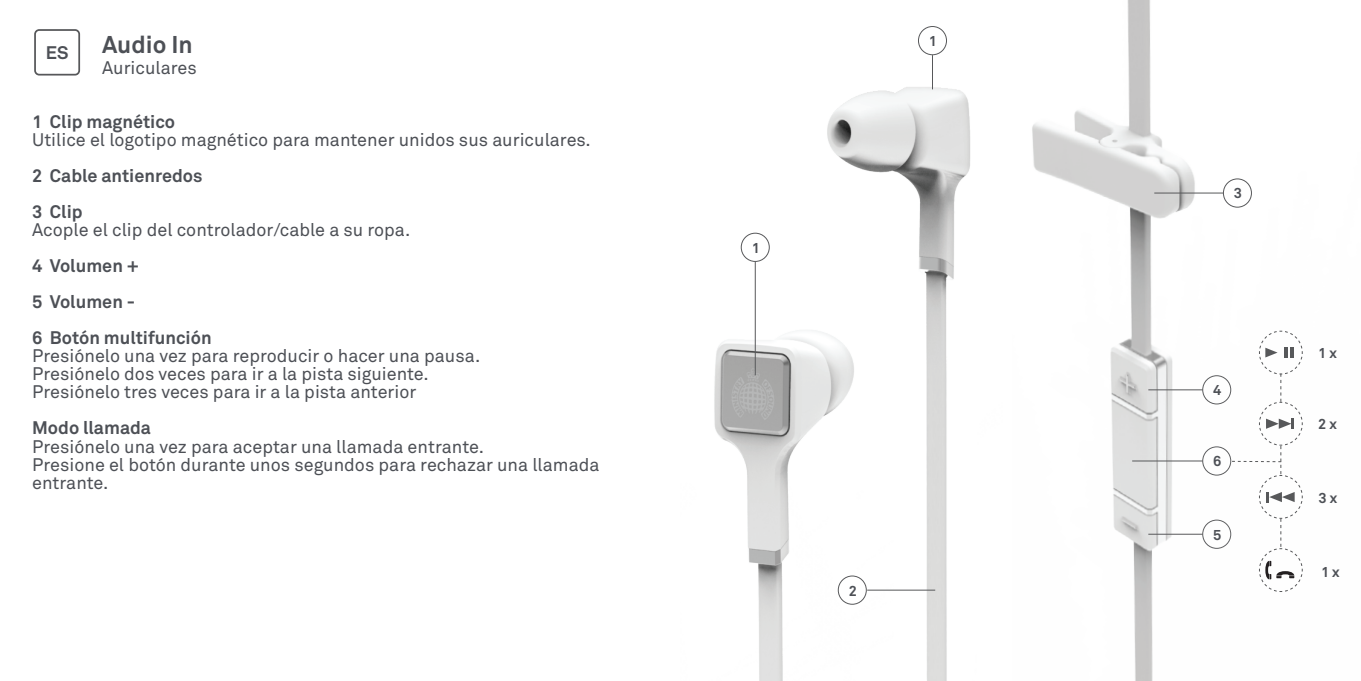
<style>
.page{position:relative;width:1361px;height:681px;background:#fff}
.page>*{position:absolute;margin:0;border:0;box-sizing:border-box;transform-origin:0 0}
.t1{font:700 24px "Akkurat";color:#4d5056}
.t2{font:18px/18px "Akkurat";color:#4d5056}
.t3{font:700 18px/36px "Akkurat";color:#4d5056}
.t4{font:700 14.4px "Akkurat";color:#4d5056}
</style>
<div class="page">
<div style="left:34px;top:29px;width:46px;height:46px;border:2px solid #57585a;border-radius:4px"></div>
<img style="left:1032px;top:0;width:220px;height:680px">
<hr style="left:1154px;top:192px;width:69px;height:1px;background:#57585a">
<hr style="left:1148px;top:389px;width:54px;height:1px;background:#57585a">
<hr style="left:1132px;top:460px;width:70px;height:1px;background:#57585a">
<hr style="left:1148px;top:533px;width:54px;height:1px;background:#57585a">
<svg style="left:1232px;top:330px;width:71px;height:262px"></svg>
<img style="left:714px;top:26px;width:256px;height:654px">
<div style="left:741px;top:233px;width:28px;height:29px;border:1px solid #57585a;border-radius:50%"></div>
<div style="left:838px;top:575px;width:28px;height:29px;border:1px solid #57585a;border-radius:50%"></div>
<div style="left:918px;top:26px;width:29px;height:29px;border:1px solid #57585a;border-radius:50%"></div>
<hr style="left:755px;top:262px;width:1px;height:113px;background:#57585a">
<hr style="left:932px;top:55px;width:1px;height:34px;background:#57585a">
<hr style="left:867px;top:589px;width:68px;height:1px;background:#57585a">
<p class="t3" style="left:46px;top:35px;width:24px">ES</p>
<h1 class="t1" style="left:102px;top:29px;width:92px">Audio In</h1>
<p class="t2" style="left:102px;top:59px;width:96px">Auriculares</p>
<p class="t3" style="left:32px;top:104px;width:144px">1 Clip magnético</p>
<p class="t2" style="left:32px;top:131px;width:560px">Utilice el logotipo magnético para mantener unidos sus auriculares.</p>
<p class="t3" style="left:32px;top:158px;width:172px">2 Cable antienredos<br>3 Clip</p>
<p class="t2" style="left:32px;top:221px;width:380px">Acople el clip del controlador/cable a su ropa.</p>
<p class="t3" style="left:32px;top:248px;width:181px">4 Volumen +<br>5 Volumen -<br>6 Botón multifunción</p>
<p class="t2" style="left:32px;top:347px;width:450px">Presiónelo una vez para reproducir o hacer una pausa.<br>Presiónelo dos veces para ir a la pista siguiente.<br>Presiónelo tres veces para ir a la pista anterior</p>
<p class="t3" style="left:32px;top:410px;width:120px">Modo llamada</p>
<p class="t2" style="left:32px;top:437px;width:569px">Presiónelo una vez para aceptar una llamada entrante.<br>Presione el botón durante unos segundos para rechazar una llamada entrante.</p>
<p class="t4" style="left:751px;top:238px;width:10px">1</p>
<p class="t4" style="left:929px;top:32px;width:10px">1</p>
<p class="t4" style="left:848px;top:581px;width:10px">2</p>
<p class="t4" style="left:1234px;top:184px;width:10px">3</p>
<p class="t4" style="left:1213px;top:381px;width:10px">4</p>
<p class="t4" style="left:1213px;top:452px;width:10px">6</p>
<p class="t4" style="left:1213px;top:525px;width:10px">5</p>
<p class="t4" style="left:1318px;top:343px;width:20px">1 x</p>
<p class="t4" style="left:1318px;top:414px;width:20px">2 x</p>
<p class="t4" style="left:1318px;top:488px;width:20px">3 x</p>
<p class="t4" style="left:1321px;top:563px;width:20px">1 x</p>
</div>
